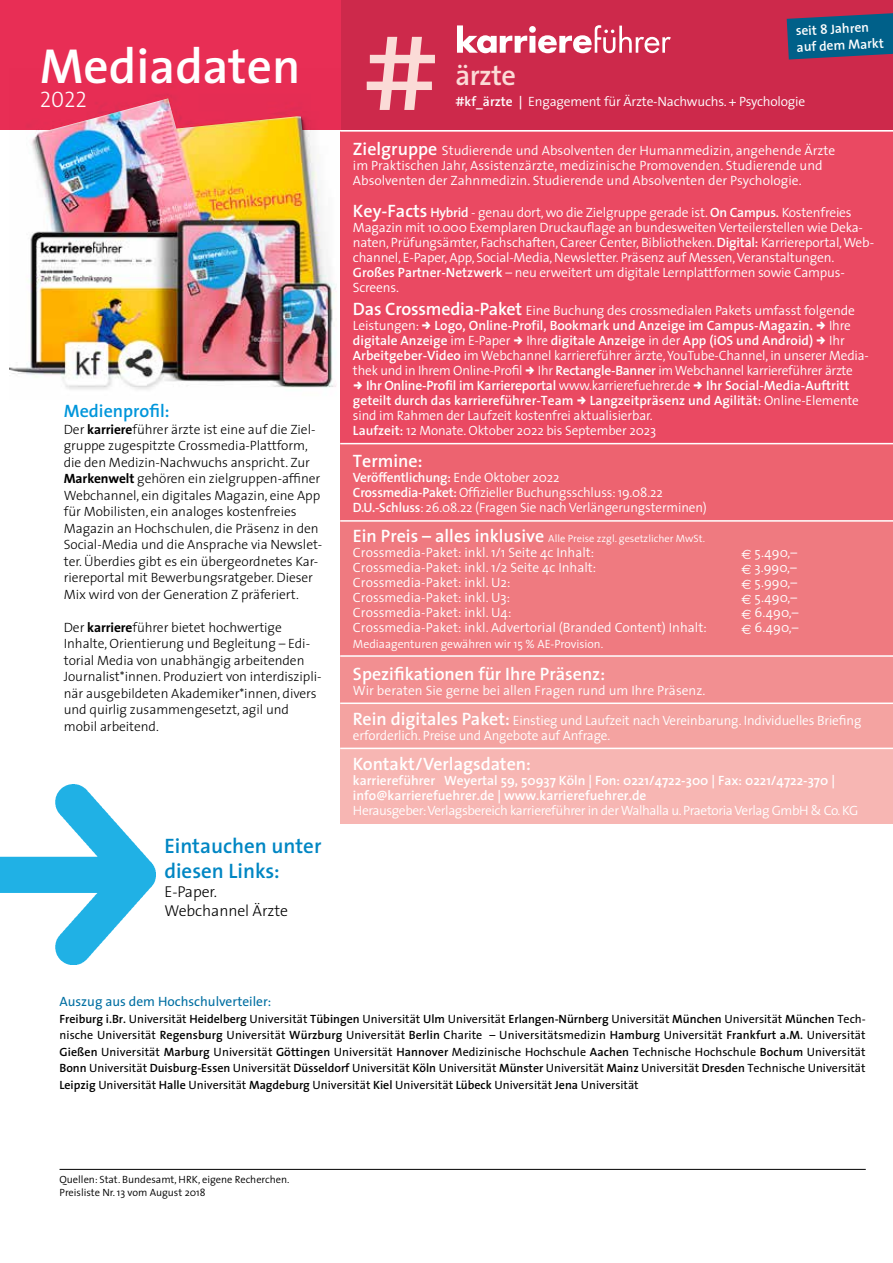
<style>
.page{position:relative;width:893px;height:1263px;background:#fff}
.page>*{position:absolute;margin:0;border:0;box-sizing:border-box;transform-origin:0 0}
.t1{font:600 49.5px "The Sans";color:#fff}
.t2{font:600 28.5px "The Sans";letter-spacing:-.02em;color:#fbdbd7}
.t3{font:22.5px "The Sans Light Caps";color:#fff}
.t4{font:600 21px/25.2px "The Sans";color:#0086c3}
.t5{font:600 18px "The Sans";color:#fff}
.t6{font:600 18px "The Sans";color:#0096db}
.t7{font:300 15.75px/18.9px "The Sans";letter-spacing:-.005em;color:#000}
.t8{font:300 13.5px/15px "The Sans";letter-spacing:-.01em;color:#fff}
.t9{font:300 13.5px/16.5px "The Sans";letter-spacing:-.005em;color:#000}
.t10{font:600 13.5px/15px "The Sans";color:#fff}
.t11{font:300 13.5px "The Sans";letter-spacing:-.03em;color:#fff}
.t12{font:13.5px "The Sans";color:#006fa2}
.t13{font:12px/16.5px "The Sans";color:#000;text-align:justify}
.t14{font:300 12px "The Sans";color:#fff}
.t15{font:300 10.5px/13.5px "The Sans";color:#000}
.t16{font:300 10.5px "The Sans";color:#fff}
.s1{font-weight:700}
.s2{font-weight:600}
.s3{font-weight:600;font-size:18px}
.s4{font-weight:300}
.s5{font-family:"Euro Sans";font-weight:400}
</style>
<div class="page">
<div style="left:340px;top:0;width:553px;height:130px;background:#cd294b"></div>
<svg style="left:787px;top:13px;width:106px;height:47px;background:#1c5880"></svg>
<div style="left:0;top:0;width:340px;height:130px;background:#e82e55"></div>
<img style="left:0;top:784px;width:155px;height:180px">
<svg style="left:367px;top:37px;width:68px;height:73px"></svg>
<svg style="left:457px;top:25px;width:214px;height:28px"></svg>
<div style="left:340px;top:131px;width:553px;height:313px;background:#ea4962"></div>
<div style="left:340px;top:444px;width:553px;height:77px;background:#ed6370"></div>
<div style="left:340px;top:521px;width:553px;height:135px;background:#ef7a80"></div>
<div style="left:340px;top:656px;width:553px;height:47px;background:#f28f91"></div>
<div style="left:340px;top:703px;width:553px;height:45px;background:#f4a3a1"></div>
<div style="left:340px;top:748px;width:553px;height:75px;background:#f7b6b3"></div>
<hr style="left:340px;top:130px;width:553px;height:2px;background:#fff">
<hr style="left:340px;top:443px;width:553px;height:1px;background:#fff">
<hr style="left:340px;top:520px;width:553px;height:2px;background:#fff">
<hr style="left:340px;top:655px;width:553px;height:2px;background:#fff">
<hr style="left:340px;top:702px;width:553px;height:2px;background:#fff">
<hr style="left:340px;top:748px;width:553px;height:1px;background:#fff">
<hr style="left:60px;top:1169px;width:806px;height:1px;background:#000">
<img style="left:65px;top:68px;width:276px;height:322px">
<img style="left:9px;top:98px;width:322px;height:288px">
<h1 class="t1" style="left:40px;top:25px;width:262px">Mediadaten</h1>
<h3 class="t3" style="left:40px;top:81px;width:48px">2022</h3>
<h3 class="t6" style="left:64px;top:396px;width:107px">Medienprofil:</h3>
<p class="t9" style="left:64px;top:420px;width:260px">Der <span class="s1">karriere</span>führer ärzte ist eine auf die Ziel&shy;gruppe zugespitzte Crossmedia-Plattform, die den Medizin-Nachwuchs anspricht. Zur <span class="s1">Markenwelt</span> gehören ein zielgruppen-affiner Webchannel, ein digitales Magazin, eine App für Mobilisten, ein analoges kostenfreies Magazin an Hochschulen, die Präsenz in den Social-Media und die Ansprache via Newslet&shy;ter. Überdies gibt es ein übergeordnetes Kar&shy;riereportal mit Bewerbungsratgeber. Dieser Mix wird von der Generation Z präferiert.</p>
<p class="t9" style="left:64px;top:618px;width:259px">Der <span class="s1">karriere</span>führer bietet hochwertige Inhalte, Orientierung und Begleitung – Edi&shy;torial Media von unabhängig arbeitenden Journalist*innen. Produziert von interdiszipli&shy;när ausgebildeten Akademiker*innen, divers und quirlig zusammengesetzt, agil und mobil arbeitend.</p>
<h3 class="t4" style="left:164px;top:833px;width:159px">Eintauchen unter diesen Links:</h3>
<p class="t7" style="left:164px;top:882px;width:125px">E-Paper.<br>Webchannel Ärzte</p>
<p class="t10" style="left:795px;top:22px;width:89px;line-height:16.5px;rotate:-3deg">seit 8 Jahren auf dem Markt</p>
<h2 class="t2" style="left:455px;top:51px;width:62px">ärzte</h2>
<p class="t8" style="left:455px;top:93px;width:351px"><span class="s2">#kf_ärzte |</span> Engagement für Ärzte-Nachwuchs. + Psychologie</p>
<p class="t8" style="left:353px;top:142px;width:484px"><span class="s3">Zielgruppe</span> Studierende und Absolventen der Humanmedizin, angehende Ärzte im Praktischen Jahr, Assistenzärzte, medizinische Promovenden. Studierende und<br>Absolventen der Zahnmedizin. Studierende und Absolventen der Psychologie.</p>
<p class="t8" style="left:353px;top:204px;width:523px"><span class="s3">Key-Facts</span> <span class="s2">Hybrid</span> - genau dort, wo die Zielgruppe gerade ist. <span class="s2">On Campus.</span> Kostenfreies Magazin mit 10.000 Exemplaren Druckauflage an bundesweiten Verteilerstellen wie Deka&shy;naten, Prüfungsämter, Fachschaften, Career Center, Bibliotheken. <span class="s2">Digital:</span> Karriereportal, Web&shy;channel, E-Paper, App, Social-Media, Newsletter. Präsenz auf Messen, Veranstaltungen.<br><span class="s2">Großes Partner-Netzwerk</span> – neu erweitert um digitale Lernplattformen sowie Campus-Screens.</p>
<p class="t8" style="left:353px;top:303px;width:518px"><span class="s3">Das Crossmedia-Paket</span> Eine Buchung des crossmedialen Pakets umfasst folgende Leistungen: <span class="s2">Logo, Online-Profil, Bookmark und Anzeige im Campus-Magazin.</span> Ihre <span class="s2">digitale Anzeige</span> im E-Paper Ihre <span class="s2">digitale Anzeige</span> in der <span class="s2">App (iOS und Android)</span> Ihr <span class="s2">Arbeitgeber-Video</span> im Webchannel karriereführer ärzte, YouTube-Channel, in unserer Media&shy;thek und in Ihrem Online-Profil Ihr <span class="s2">Rectangle-Banner</span> im Webchannel karriereführer ärzte</p>
<p class="t10" style="left:353px;top:378px;width:507px;text-indent:13px">Ihr Online-Profil im Karriereportal <span class="s4">www.karrierefuehrer.de</span> Ihr Social-Media-Auftritt geteilt durch das karriereführer-Team Langzeitpräsenz und Agilität: <span class="s4">Online-Elemente sind im Rahmen der Laufzeit kostenfrei aktualisierbar.<br></span>Laufzeit: <span class="s4">12 Monate. Oktober 2022 bis September 2023</span></p>
<h3 class="t5" style="left:353px;top:446px;width:71px">Termine:</h3>
<p class="t8" style="left:353px;top:470px;width:356px"><span class="s2">Veröffentlichung:</span> Ende Oktober 2022<br><span class="s2">Crossmedia-Paket:</span> Offizieller Buchungsschluss: 19.08.22<br><span class="s2">D.U.-Schluss</span>: 26.08.22 (Fragen Sie nach Verlängerungsterminen)</p>
<p class="t16" style="left:353px;top:530px;width:354px"><span class="s3">Ein Preis – alles inklusive</span> Alle Preise zzgl. gesetzlicher MwSt.</p>
<p class="t8" style="left:353px;top:545px;width:243px">Crossmedia-Paket: inkl. 1/1 Seite 4c Inhalt:</p>
<p class="t8" style="left:741px;top:545px;width:57px"><span class="s5">E</span> 5.490,–</p>
<p class="t8" style="left:353px;top:560px;width:245px">Crossmedia-Paket: inkl. 1/2 Seite 4c Inhalt:</p>
<p class="t8" style="left:741px;top:560px;width:57px"><span class="s5">E</span> 3.990,–</p>
<p class="t8" style="left:353px;top:575px;width:159px">Crossmedia-Paket: inkl. U2:</p>
<p class="t8" style="left:741px;top:575px;width:57px"><span class="s5">E</span> 5.990,–</p>
<p class="t8" style="left:353px;top:590px;width:159px">Crossmedia-Paket: inkl. U3:</p>
<p class="t8" style="left:741px;top:590px;width:57px"><span class="s5">E</span> 5.490,–</p>
<p class="t8" style="left:353px;top:605px;width:160px">Crossmedia-Paket: inkl. U4:</p>
<p class="t8" style="left:741px;top:605px;width:59px"><span class="s5">E</span> 6.490,–</p>
<p class="t8" style="left:353px;top:620px;width:355px">Crossmedia-Paket: inkl. Advertorial (Branded Content) Inhalt:</p>
<p class="t8" style="left:741px;top:620px;width:59px"><span class="s5">E</span> 6.490,–</p>
<p class="t14" style="left:353px;top:633px;width:252px">Mediaagenturen gewähren wir 15 % AE-Provision.</p>
<h3 class="t5" style="left:353px;top:659px;width:254px">Spezifikationen für Ihre Präsenz:</h3>
<p class="t8" style="left:353px;top:682px;width:354px">Wir beraten Sie gerne bei allen Fragen rund um Ihre Präsenz.</p>
<p class="t8" style="left:353px;top:712px;width:510px"><span class="s3">Rein digitales Paket:</span> Einstieg und Laufzeit nach Vereinbarung. Individuelles Briefing erforderlich. Preise und Angebote auf Anfrage.</p>
<h3 class="t5" style="left:353px;top:749px;width:180px">Kontakt/Verlagsdaten:</h3>
<p class="t10" style="left:353px;top:772px;width:484px">karriereführer Weyertal 59, 50937 Köln | Fon: 0221/4722-300 | Fax: 0221/4722-370 | info@karrierefuehrer.de | www.karrierefuehrer.de</p>
<p class="t11" style="left:353px;top:799px;width:507px">Herausgeber: Verlagsbereich karriereführer in der Walhalla u. Praetoria Verlag GmbH &amp; Co. KG</p>
<p class="t12" style="left:60px;top:990px;width:213px">Auszug aus dem Hochschulverteiler:</p>
<p class="t13" style="left:59px;top:1010px;width:808px"><span class="s2">Freiburg i.Br.</span> Universität <span class="s2">Heidelberg</span> Universität <span class="s2">Tübingen</span> Universität <span class="s2">Ulm</span> Universität <span class="s2">Erlangen-Nürnberg</span> Universität <span class="s2">München</span> Universität <span class="s2">München</span> Tech&shy;nische Universität <span class="s2">Regensburg</span> Universität <span class="s2">Würzburg</span> Universität <span class="s2">Berlin</span> Charite – Universitätsmedizin <span class="s2">Hamburg</span> Universität <span class="s2">Frankfurt a.M.</span> Universität <span class="s2">Gießen</span> Universität <span class="s2">Marburg</span> Universität <span class="s2">Göttingen</span> Universität <span class="s2">Hannover</span> Medizinische Hochschule <span class="s2">Aachen</span> Technische Hochschule <span class="s2">Bochum</span> Universität <span class="s2">Bonn</span> Universität <span class="s2">Duisburg-Essen</span> Universität <span class="s2">Düsseldorf</span> Universität <span class="s2">Köln</span> Universität <span class="s2">Münster</span> Universität <span class="s2">Mainz</span> Universität <span class="s2">Dresden</span> Technische Universität <span class="s2">Leipzig</span> Universität <span class="s2">Halle</span> Universität <span class="s2">Magdeburg</span> Universität <span class="s2">Kiel</span> Universität <span class="s2">Lübeck</span> Universität <span class="s2">Jena</span> Universität</p>
<p class="t15" style="left:60px;top:1172px;width:232px">Quellen: Stat. Bundesamt, HRK, eigene Recherchen.<br>Preisliste Nr. 13 vom August 2018</p>
</div>
